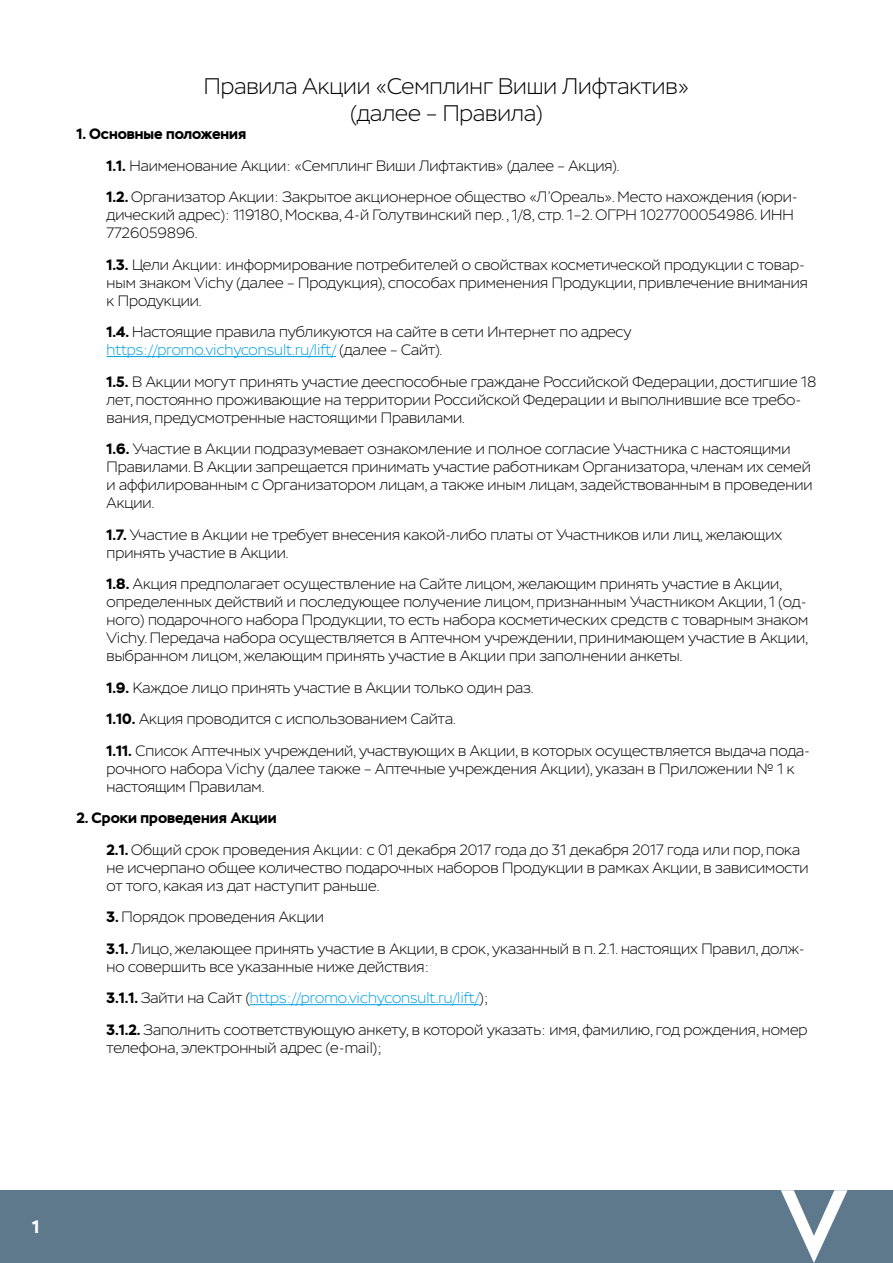
<style>
.page{position:relative;width:893px;height:1263px;background:#fff}
.page>*{position:absolute;margin:0;border:0;box-sizing:border-box;transform-origin:0 0}
.t1{font:300 22.5px/27px "Vichy Goth";color:#000;text-align:center}
.t2{font:700 18px "Vichy Goth";color:#fff}
.t3{font:300 15px/18px "Vichy Goth";color:#000}
.s1{font-weight:700}
.s2{color:#009fe3}
</style>
<div class="page">
<div style="left:0;top:1190px;width:893px;height:73px;background:#5e788c"></div>
<svg style="left:781px;top:1190px;width:66px;height:73px"></svg>
<hr style="left:107px;top:356px;width:229px;height:1px;background:#009fe3">
<hr style="left:250px;top:1004px;width:229px;height:1px;background:#009fe3">
<h1 class="t1" style="left:204px;top:73px;width:487px">Правила Акции «Семплинг Виши Лифтактив» (далее – Правила)</h1>
<p class="t3" style="left:107px;top:119px;width:693px;line-height:31.5px;text-indent:-30px"><span class="s1">1. Основные положения<br>1.1.</span> Наименование Акции: «Семплинг Виши Лифтактив» (далее – Акция).<br><span class="s1">1.2.</span> Организатор Акции: Закрытое акционерное общество «Л’Ореаль». Место нахождения (юри-</p>
<p class="t3" style="left:107px;top:206px;width:689px">дический адрес): 119180, Москва, 4-й Голутвинский пер., 1/8, стр. 1–2. ОГРН 1027700054986. ИНН<br>7726059896.</p>
<p class="t3" style="left:107px;top:256px;width:703px"><span class="s1">1.3.</span> Цели Акции: информирование потребителей о свойствах косметической продукции с товар&shy;ным знаком Vichy (далее – Продукция), способах применения Продукции, привлечение внимания к Продукции.</p>
<p class="t3" style="left:107px;top:323px;width:526px"><span class="s1">1.4.</span> Настоящие правила публикуются на сайте в сети Интернет по адресу <span class="s2">https://promo.vichyconsult.ru/lift/</span> (далее – Сайт).</p>
<p class="t3" style="left:107px;top:373px;width:711px"><span class="s1">1.5.</span> В Акции могут принять участие дееспособные граждане Российской Федерации, достигшие 18 лет, постоянно проживающие на территории Российской Федерации и выполнившие все требо&shy;вания, предусмотренные настоящими Правилами.</p>
<p class="t3" style="left:107px;top:440px;width:707px"><span class="s1">1.6.</span> Участие в Акции подразумевает ознакомление и полное согласие Участника с настоящими Правилами. В Акции запрещается принимать участие работникам Организатора, членам их семей и аффилированным с Организатором лицам, а также иным лицам, задействованным в проведении Акции.</p>
<p class="t3" style="left:107px;top:526px;width:677px"><span class="s1">1.7.</span> Участие в Акции не требует внесения какой-либо платы от Участников или лиц, желающих принять участие в Акции.</p>
<p class="t3" style="left:107px;top:575px;width:703px"><span class="s1">1.8.</span> Акция предполагает осуществление на Сайте лицом, желающим принять участие в Акции, определенных действий и последующее получение лицом, признанным Участником Акции, 1 (од&shy;ного) подарочного набора Продукции, то есть набора косметических средств с товарным знаком Vichy. Передача набора осуществляется в Аптечном учреждении, принимающем участие в Акции, выбранном лицом, желающим принять участие в Акции при заполнении анкеты.</p>
<p class="t3" style="left:107px;top:672px;width:705px;line-height:31.5px"><span class="s1">1.9.</span> Каждое лицо принять участие в Акции только один раз.<br><span class="s1">1.10.</span> Акция проводится с использованием Сайта.<br><span class="s1">1.11.</span> Список Аптечных учреждений, участвующих в Акции, в которых осуществляется выдача пода-</p>
<p class="t3" style="left:107px;top:760px;width:690px">рочного набора Vichy (далее также – Аптечные учреждения Акции), указан в Приложении № 1 к настоящим Правилам.</p>
<p class="t3" style="left:107px;top:803px;width:695px;line-height:31.5px;text-indent:-30px"><span class="s1">2. Сроки проведения Акции<br>2.1.</span> Общий срок проведения Акции: с 01 декабря 2017 года до 31 декабря 2017 года или пор, пока</p>
<p class="t3" style="left:107px;top:859px;width:704px">не исчерпано общее количество подарочных наборов Продукции в рамках Акции, в зависимости от того, какая из дат наступит раньше.</p>
<p class="t3" style="left:107px;top:902px;width:700px;line-height:31.5px"><span class="s1">3.</span> Порядок проведения Акции<br><span class="s1">3.1.</span> Лицо, желающее принять участие в Акции, в срок, указанный в п. 2.1. настоящих Правил, долж-</p>
<p class="t3" style="left:107px;top:951px;width:703px;line-height:31.5px">но совершить все указанные ниже действия:<br><span class="s1">3.1.1.</span> Зайти на Сайт (<span class="s2">https://promo.vichyconsult.ru/lift/</span>);<br><span class="s1">3.1.2.</span> Заполнить соответствующую анкету, в которой указать: имя, фамилию, год рождения, номер</p>
<p class="t3" style="left:107px;top:1039px;width:277px">телефона, электронный адрес (e-mail);</p>
<p class="t2" style="left:32px;top:1215px;width:9px">1</p>
</div>
